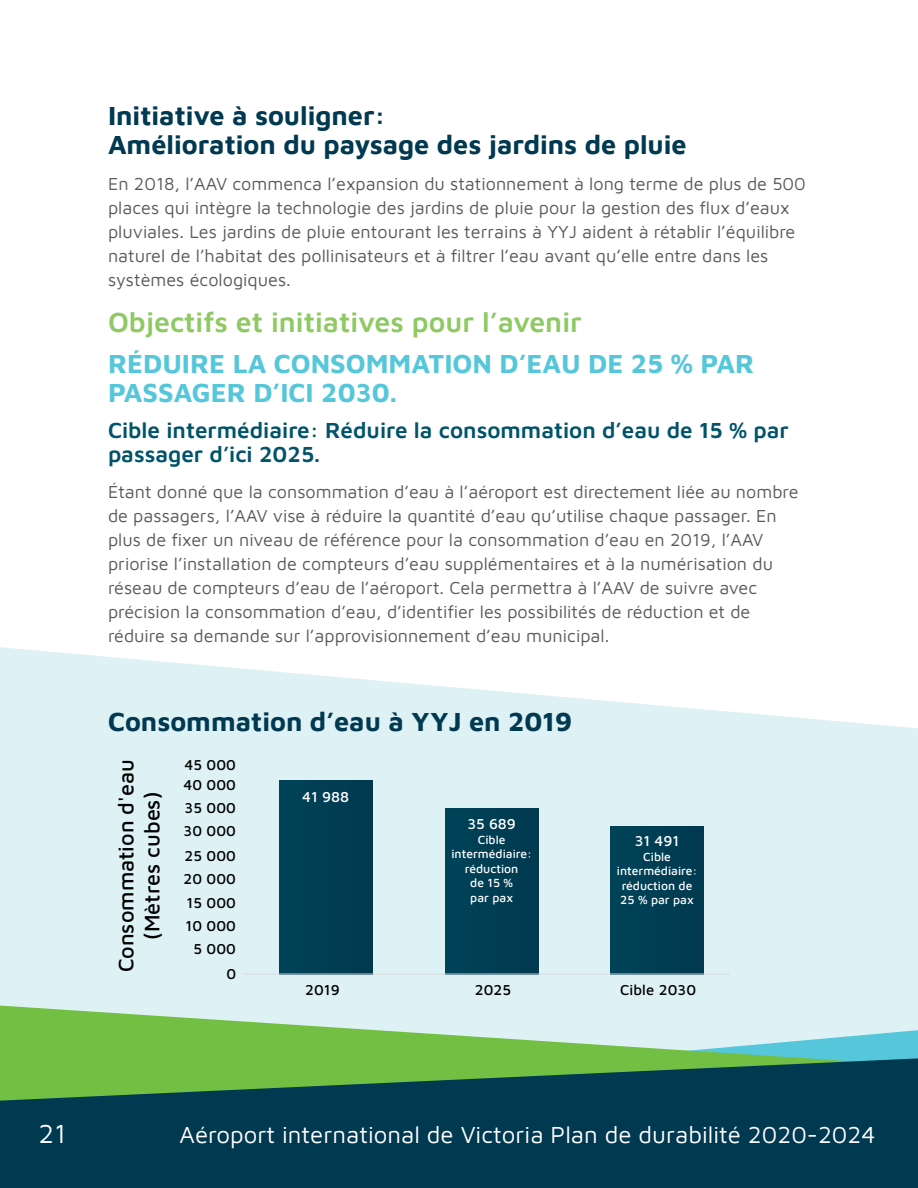
<style>
.page{position:relative;width:918px;height:1188px;background:#fff}
.page>*{position:absolute;margin:0;border:0;box-sizing:border-box;transform-origin:0 0}
.t1{font:600 28.5px "Maven Pro";color:#8fc964}
.t2{font:700 27px/29.1px "Maven Pro";color:#003950}
.t3{font:700 27px/29.1px "Maven Pro";color:#56c7da}
.t4{font:27px "Maven Pro";color:#fff}
.t5{font:24px "Maven Pro";color:#fff}
.t6{font:600 22.5px/24px "Maven Pro";color:#00536a}
.t7{font:500 21.6px/26px "Maven Pro";color:#000;text-align:center}
.t8{font:18px/24px "Maven Pro";color:#58595b}
.t9{font:500 14.85px "Maven Pro";letter-spacing:.01em;color:#000}
.t10{font:500 14.85px "Maven Pro";color:#fff}
.t11{font:500 12.15px/14.5px "Maven Pro";color:#fff;text-align:center}
</style>
<div class="page">
<svg style="left:0;top:647px;width:918px;height:357px;background:#e2f2f6"></svg>
<svg style="left:0;top:1004px;width:918px;height:54px;background:#a6d8a7"></svg>
<svg style="left:0;top:1058px;width:918px;height:130px;background:#124f4e"></svg>
<div style="left:611px;top:826px;width:92px;height:149px;background:#003e54"></div>
<div style="left:445px;top:809px;width:93px;height:166px;background:#003e54"></div>
<div style="left:279px;top:780px;width:93px;height:195px;background:#003e54"></div>
<hr style="left:242px;top:974px;width:487px;height:1px;background:#dad9d9">
<h2 class="t2" style="left:108px;top:100px;width:580px">Initiative à souligner:<br>Amélioration du paysage des jardins de pluie</h2>
<p class="t8" style="left:108px;top:171px;width:699px">En 2018, l’AAV commenca l’expansion du stationnement à long terme de plus de 500 places qui intègre la technologie des jardins de pluie pour la gestion des flux d’eaux pluviales. Les jardins de pluie entourant les terrains à YYJ aident à rétablir l’équilibre naturel de l’habitat des pollinisateurs et à filtrer l’eau avant qu’elle entre dans les systèmes écologiques.</p>
<h1 class="t1" style="left:108px;top:303px;width:475px">Objectifs et initiatives pour l’avenir</h1>
<h2 class="t3" style="left:108px;top:348px;width:648px">RÉDUIRE LA CONSOMMATION D’EAU DE 25 % PAR<br>PASSAGER D’ICI 2030.</h2>
<p class="t6" style="left:108px;top:417px;width:682px">Cible intermédiaire: Réduire la consommation d’eau de 15 % par passager d’ici 2025.</p>
<p class="t8" style="left:108px;top:479px;width:692px">Étant donné que la consommation d’eau à l’aéroport est directement liée au nombre de passagers, l’AAV vise à réduire la quantité d’eau qu’utilise chaque passager. En plus de fixer un niveau de référence pour la consommation d’eau en 2019, l’AAV priorise l’installation de compteurs d’eau supplémentaires et à la numérisation du réseau de compteurs d’eau de l’aéroport. Cela permettra à l’AAV de suivre avec précision la consommation d’eau, d’identifier les possibilités de réduction et de réduire sa demande sur l’approvisionnement d’eau municipal.</p>
<h2 class="t2" style="left:108px;top:705px;width:466px">Consommation d’eau à YYJ en 2019</h2>
<p class="t7" style="left:112px;top:972px;width:214px;rotate:-90deg">Consommation d'eau (Mètres cubes)</p>
<p class="t9" style="left:184px;top:754px;width:53px">45 000</p>
<p class="t9" style="left:183px;top:775px;width:54px">40 000</p>
<p class="t9" style="left:185px;top:798px;width:53px">35 000</p>
<p class="t9" style="left:184px;top:821px;width:54px">30 000</p>
<p class="t9" style="left:185px;top:845px;width:53px">25 000</p>
<p class="t9" style="left:183px;top:869px;width:54px">20 000</p>
<p class="t9" style="left:187px;top:893px;width:51px">15 000</p>
<p class="t9" style="left:185px;top:916px;width:52px">10 000</p>
<p class="t9" style="left:194px;top:939px;width:44px">5 000</p>
<p class="t9" style="left:226px;top:963px;width:11px">0</p>
<p class="t10" style="left:302px;top:787px;width:48px">41 988</p>
<p class="t10" style="left:467px;top:814px;width:50px">35 689</p>
<p class="t11" style="left:451px;top:831px;width:82px">Cible intermédiaire: réduction<br>de 15 %<br>par pax</p>
<p class="t10" style="left:635px;top:831px;width:46px">31 491</p>
<p class="t11" style="left:617px;top:848px;width:82px">Cible intermédiaire: réduction de<br>25 % par pax</p>
<p class="t9" style="left:305px;top:980px;width:36px">2019</p>
<p class="t9" style="left:475px;top:980px;width:38px">2025</p>
<p class="t9" style="left:620px;top:980px;width:78px">Cible 2030</p>
<h2 class="t4" style="left:39px;top:1116px;width:29px">21</h2>
<h3 class="t5" style="left:180px;top:1119px;width:697px">Aéroport international de Victoria Plan de durabilité 2020-2024</h3>
</div>
